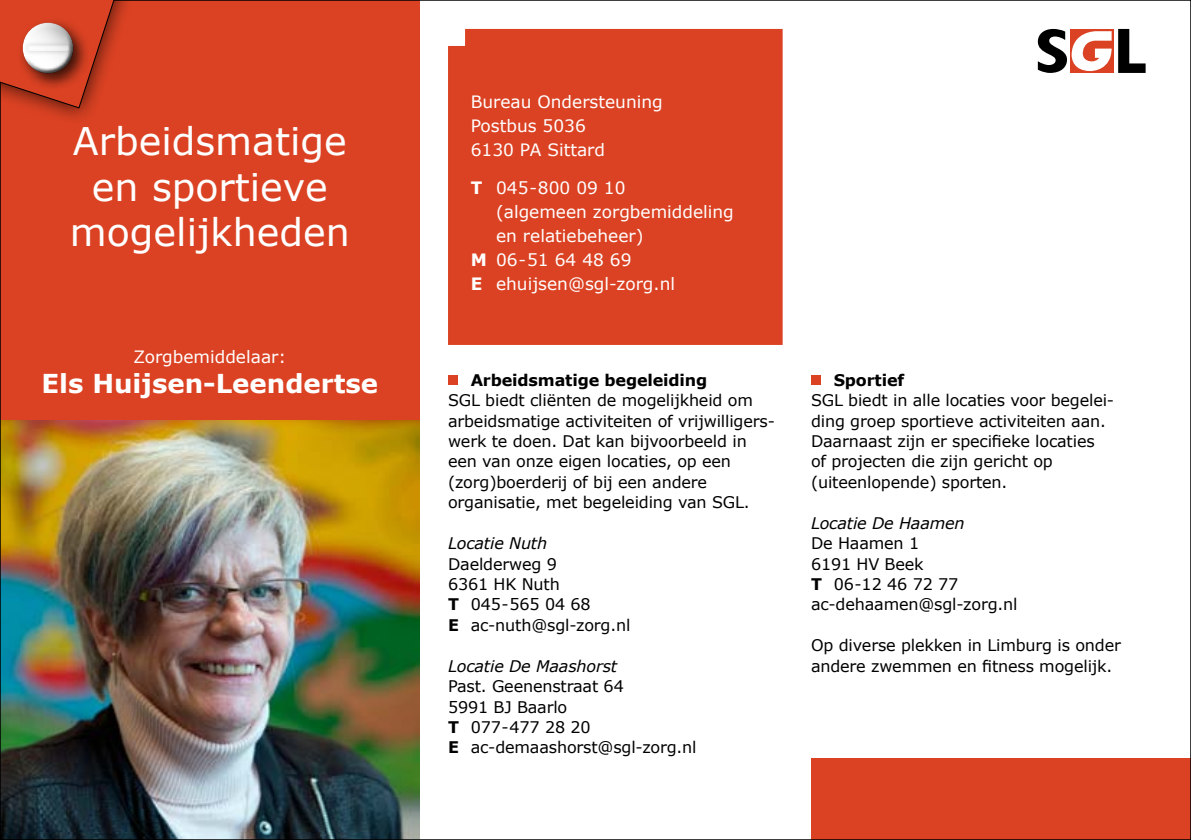
<style>
.page{position:relative;width:1191px;height:840px;background:#fff}
.page>*{position:absolute;margin:0;border:0;box-sizing:border-box;transform-origin:0 0}
.t1{font:38px/45.6px "Verdana";color:#fff;text-align:center}
.t2{font:700 26px "Verdana";color:#fff}
.t3{font:17px/24px "Verdana";color:#fff}
.t4{font:16px/20.4px "Verdana";letter-spacing:-.01em;color:#000}
.t5{font:italic 16px "Verdana";letter-spacing:-.01em;color:#000}
.t6{font:700 16px "Verdana";letter-spacing:-.01em;color:#000}
.s1{font-weight:700}
</style>
<div class="page">
<div style="left:448px;top:29px;width:334px;height:316px;background:#db4223"></div>
<img style="left:2px;top:420px;width:418px;height:417px">
<div style="left:0;top:0;width:420px;height:420px;background:#db4223"></div>
<svg style="left:1118px;top:29px;width:27px;height:44px"></svg>
<svg style="left:1111px;top:29px;width:2px;height:44px"></svg>
<svg style="left:1037px;top:29px;width:74px;height:44px"></svg>
<div style="left:811px;top:758px;width:380px;height:81px;background:#db4223"></div>
<div style="left:448px;top:375px;width:10px;height:9px;background:#db4223"></div>
<div style="left:811px;top:375px;width:9px;height:9px;background:#db4223"></div>
<div style="left:0;top:0;width:151px;height:125px;background:#000;opacity:.75"></div>
<svg style="left:0;top:0;width:134px;height:108px"></svg>
<div style="left:16px;top:16px;width:75px;height:75px;background:#000;opacity:.75"></div>
<div style="left:21px;top:21px;width:53px;height:42px;background:#adaeae;opacity:.75"></div>
<div style="left:21px;top:30px;width:56px;height:46px;background:#000;opacity:.75"></div>
<div style="left:21px;top:39px;width:54px;height:18px;background:#000;opacity:.75"></div>
<svg style="left:27px;top:45px;width:42px;height:6px"></svg>
<h1 class="t1" style="left:70px;top:119px;width:281px">Arbeidsmatige en sportieve mogelijkheden</h1>
<p class="t3" style="left:133px;top:344px;width:154px">Zorgbemiddelaar:</p>
<h2 class="t2" style="left:41px;top:366px;width:338px">Els Huijsen-Leendertse</h2>
<p class="t3" style="left:471px;top:89px;width:194px">Bureau Ondersteuning<br>Postbus 5036<br>6130 PA Sittard</p>
<p class="t3" style="left:471px;top:175px;width:156px"><span class="s1">T</span> 045-800 09 10</p>
<p class="t3" style="left:496px;top:199px;width:239px">(algemeen zorgbemiddeling</p>
<p class="t3" style="left:496px;top:224px;width:149px">en relatiebeheer)</p>
<p class="t3" style="left:471px;top:248px;width:162px"><span class="s1">M</span> 06-51 64 48 69</p>
<p class="t3" style="left:471px;top:272px;width:206px"><span class="s1">E</span> ehuijsen@sgl-zorg.nl</p>
<p class="t6" style="left:471px;top:369px;width:238px">Arbeidsmatige begeleiding</p>
<p class="t4" style="left:448px;top:390px;width:328px">SGL biedt cliënten de mogelijkheid om arbeidsmatige activiteiten of vrijwilligers&shy;werk te doen. Dat kan bijvoorbeeld in een van onze eigen locaties, op een (zorg)boerderij of bij een andere organisatie, met begeleiding van SGL.</p>
<p class="t5" style="left:448px;top:533px;width:101px">Locatie Nuth</p>
<p class="t4" style="left:448px;top:553px;width:184px">Daelderweg 9<br>6361 HK Nuth<br><span class="s1">T</span> 045-565 04 68<br><span class="s1">E</span> ac-nuth@sgl-zorg.nl</p>
<p class="t5" style="left:448px;top:655px;width:171px">Locatie De Maashorst</p>
<p class="t4" style="left:448px;top:676px;width:250px">Past. Geenenstraat 64<br>5991 BJ Baarlo<br><span class="s1">T</span> 077-477 28 20<br><span class="s1">E</span> ac-demaashorst@sgl-zorg.nl</p>
<p class="t6" style="left:833px;top:369px;width:72px">Sportief</p>
<p class="t4" style="left:811px;top:390px;width:305px">SGL biedt in alle locaties voor begelei&shy;ding groep sportieve activiteiten aan. -Daarnaast zijn er specifieke locaties<br>of projecten die zijn gericht op (uiteenlopende) sporten.</p>
<p class="t5" style="left:811px;top:512px;width:155px">Locatie De Haamen</p>
<p class="t4" style="left:811px;top:533px;width:208px">De Haamen 1<br>6191 HV Beek<br><span class="s1">T</span> 06-12 46 72 77 ac-dehaamen@sgl-zorg.nl</p>
<p class="t4" style="left:811px;top:635px;width:311px">Op diverse plekken in Limburg is onder andere zwemmen en fitness mogelijk.</p>
</div>
